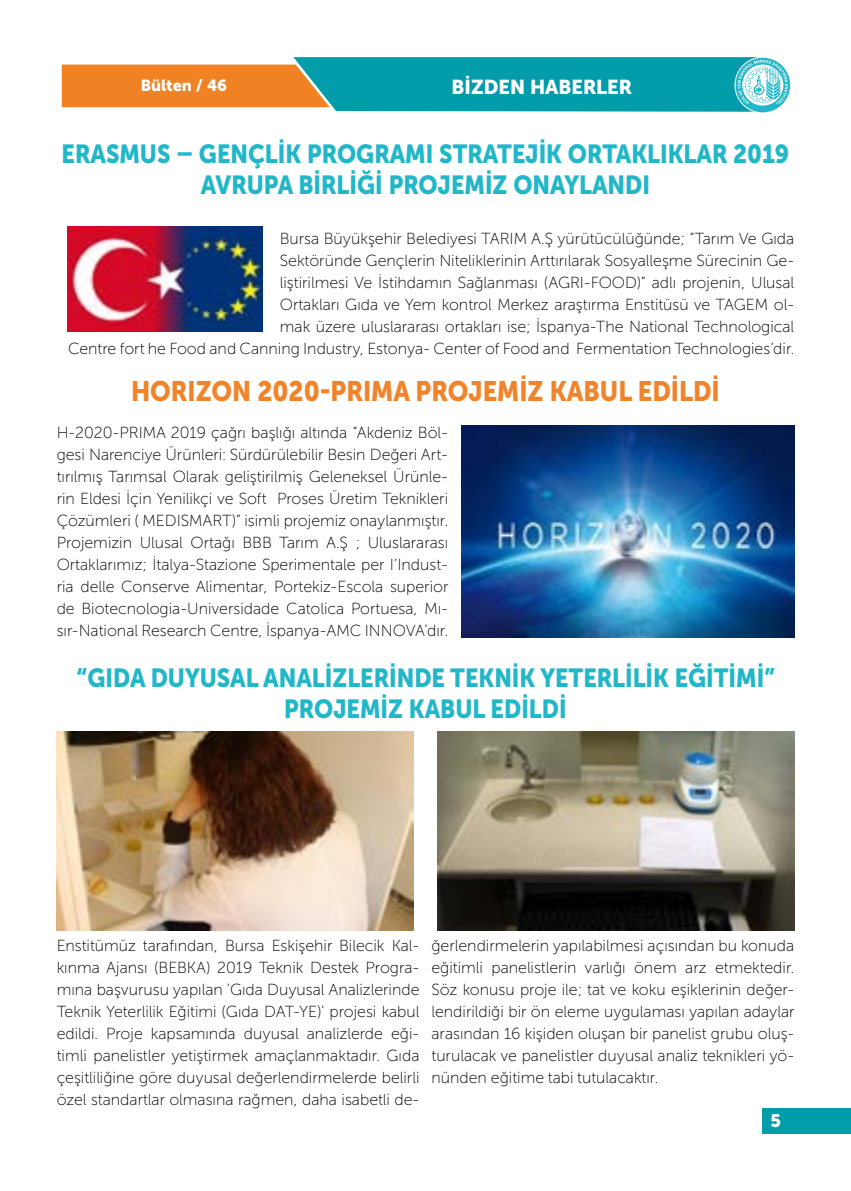
<style>
.page{position:relative;width:851px;height:1191px;background:#fff}
.page>*{position:absolute;margin:0;border:0;box-sizing:border-box;transform-origin:0 0}
.t1{font:28px "Museo Sans Cyrl 900";color:#f1842b;scale:.9 1}
.t2{font:26px/31.2px "Museo Sans Cyrl 900";color:#21b7c8;text-align:center;scale:.9 1}
.t3{font:20px "Museo Sans Cyrl 900";color:#fff}
.t4{font:18px "Museo Sans Cyrl 900";color:#fff}
.t5{font:16px/22px "Museo Sans Cyrl 100";color:#000;text-align:justify}
.t6{font:16px "Museo Sans Cyrl 900";color:#fff}
</style>
<div class="page">
<svg style="left:61px;top:57px;width:729px;height:55px;background:#62a291"></svg>
<div style="left:762px;top:1108px;width:88px;height:26px;background:#039caa"></div>
<img style="left:57px;top:731px;width:356px;height:199px">
<img style="left:437px;top:731px;width:357px;height:199px">
<img style="left:461px;top:425px;width:333px;height:212px">
<img style="left:67px;top:227px;width:196px;height:104px">
<p class="t6" style="left:141px;top:76px;width:88px">Bülten / 46</p>
<p class="t3" style="left:451px;top:75px;width:182px">BİZDEN HABERLER</p>
<h2 class="t2" style="left:62px;top:138px;width:810px">ERASMUS – GENÇLİK PROGRAMI STRATEJİK ORTAKLIKLAR 2019<br>AVRUPA BİRLİĞİ PROJEMİZ ONAYLANDI</h2>
<p class="t5" style="left:68px;top:228px;width:727px;text-align:right">Bursa Büyükşehir Belediyesi TARIM A.Ş yürütücülüğünde; “Tarım Ve Gıda<br>Sektöründe Gençlerin Niteliklerinin Arttırılarak Sosyalleşme Sürecinin Ge-<br>liştirilmesi Ve İstihdamın Sağlanması (AGRI-FOOD)” adlı projenin, Ulusal<br>Ortakları Gıda ve Yem kontrol Merkez araştırma Enstitüsü ve TAGEM ol-<br>mak üzere uluslararası ortakları ise; İspanya-The National Technological<br>Centre fort he Food and Canning Industry, Estonya- Center of Food and Fermentation Technologies’dir.</p>
<h1 class="t1" style="left:131px;top:376px;width:651px">HORIZON 2020-PRIMA PROJEMIZ KABUL EDILDI</h1>
<p class="t5" style="left:57px;top:422px;width:393px">H-2020-PRIMA 2019 çağrı başlığı altında “Akdeniz Böl&shy;gesi Narenciye Ürünleri: Sürdürülebilir Besin Değeri Art&shy;tırılmış Tarımsal Olarak geliştirilmiş Geleneksel Ürünle&shy;rin Eldesi İçin Yenilikçi ve Soft Proses Üretim Teknikleri Çözümleri ( MEDISMART)” isimli projemiz onaylanmıştır.<br>Projemizin Ulusal Ortağı BBB Tarım A.Ş ; Uluslararası Ortaklarımız; İtalya-Stazione Sperimentale per I’Indust&shy;ria delle Conserve Alimentar, Portekiz-Escola superior de Biotecnologia-Universidade Catolica Portuesa, Mı&shy;sır-National Research Centre, İspanya-AMC INNOVA'dır.</p>
<h2 class="t2" style="left:76px;top:662px;width:778px">“GIDA DUYUSAL ANALİZLERİNDE TEKNİK YETERLİLİK EĞİTİMİ”<br>PROJEMİZ KABUL EDİLDİ</h2>
<p class="t5" style="left:57px;top:934px;width:364px">Enstitümüz tarafından, Bursa Eskişehir Bilecik Kal&shy;kınma Ajansı (BEBKA) 2019 Teknik Destek Progra&shy;mına başvurusu yapılan 'Gıda Duyusal Analizlerinde Teknik Yeterlilik Eğitimi (Gıda DAT-YE)' projesi kabul edildi. Proje kapsamında duyusal analizlerde eği&shy;timli panelistler yetiştirmek amaçlanmaktadır. Gıda çeşitliliğine göre duyusal değerlendirmelerde belirli özel standartlar olmasına rağmen, daha isabetli de-</p>
<p class="t5" style="left:431px;top:934px;width:364px">ğerlendirmelerin yapılabilmesi açısından bu konuda eğitimli panelistlerin varlığı önem arz etmektedir.<br>Söz konusu proje ile; tat ve koku eşiklerinin değer&shy;lendirildiği bir ön eleme uygulaması yapılan adaylar arasından 16 kişiden oluşan bir panelist grubu oluş&shy;turulacak ve panelistler duyusal analiz teknikleri yö&shy;nünden eğitime tabi tutulacaktır.</p>
<p class="t4" style="left:770px;top:1110px;width:12px">5</p>
</div>
